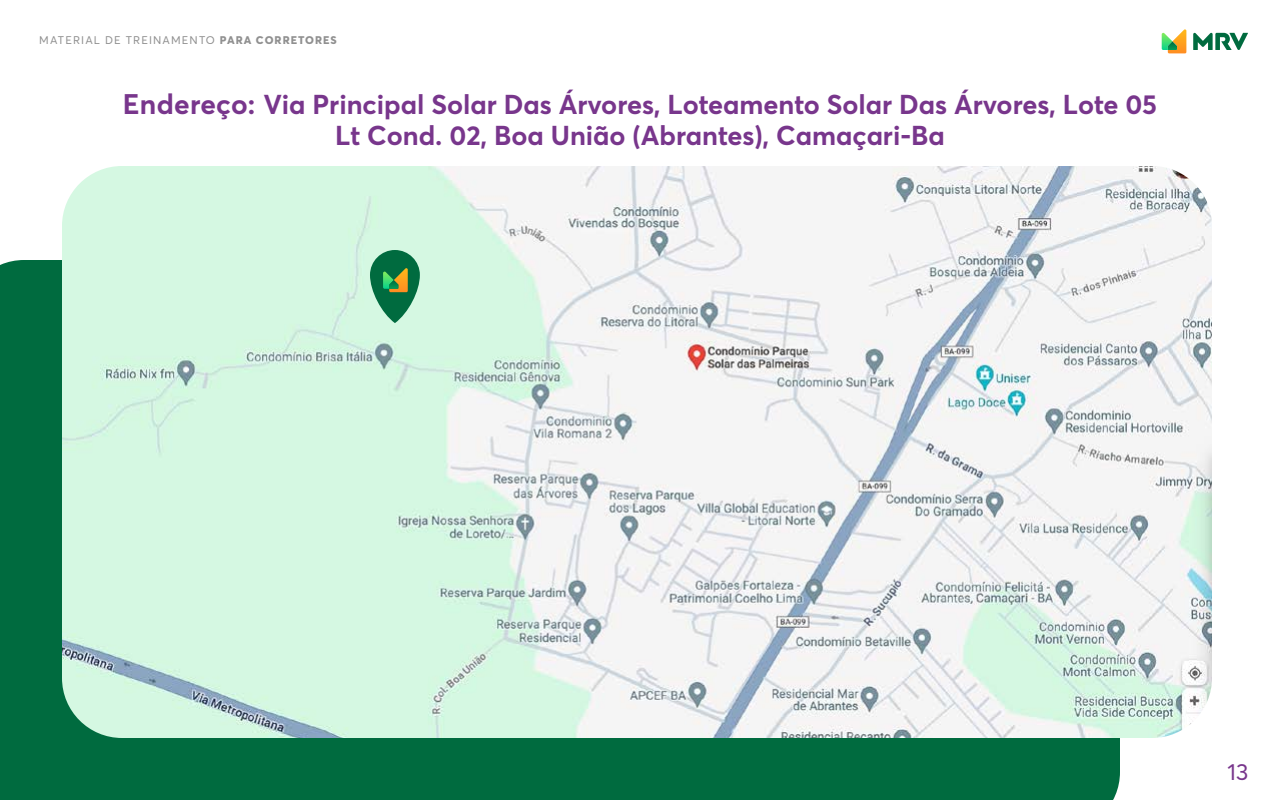
<style>
.page{position:relative;width:1280px;height:800px;background:#fff}
.page>*{position:absolute;margin:0;border:0;box-sizing:border-box;transform-origin:0 0}
.t1{font:700 27px/31px "Averta Std";color:#78368c;text-align:center}
.t2{font:23px "Averta Std";color:#78368c}
.t3{font:11px "Averta Std";letter-spacing:.105em;color:#909090}
.s1{font-weight:800}
.s2{font-size:28px}
</style>
<div class="page">
<svg style="left:1193px;top:33px;width:55px;height:17px"></svg>
<svg style="left:1162px;top:29px;width:24px;height:24px"></svg>
<div style="left:0;top:260px;width:1120px;height:540px;background:#006b3f"></div>
<img style="left:62px;top:166px;width:1150px;height:572px">
<svg style="left:370px;top:250px;width:50px;height:73px;background:#2d8961"></svg>
<svg style="left:383px;top:268px;width:25px;height:24px"></svg>
<p class="t3" style="left:39px;top:32px;width:299px">MATERIAL DE TREINAMENTO <span class="s1">PARA CORRETORES</span></p>
<p class="t1" style="left:123px;top:88px;width:1036px"><span class="s2">Endereço:</span> Via Principal Solar Das Árvores, Loteamento Solar Das Árvores, Lote 05<br>Lt Cond. 02, Boa União (Abrantes), Camaçari-Ba</p>
<p class="t2" style="left:1228px;top:757px;width:22px">13</p>
</div>
